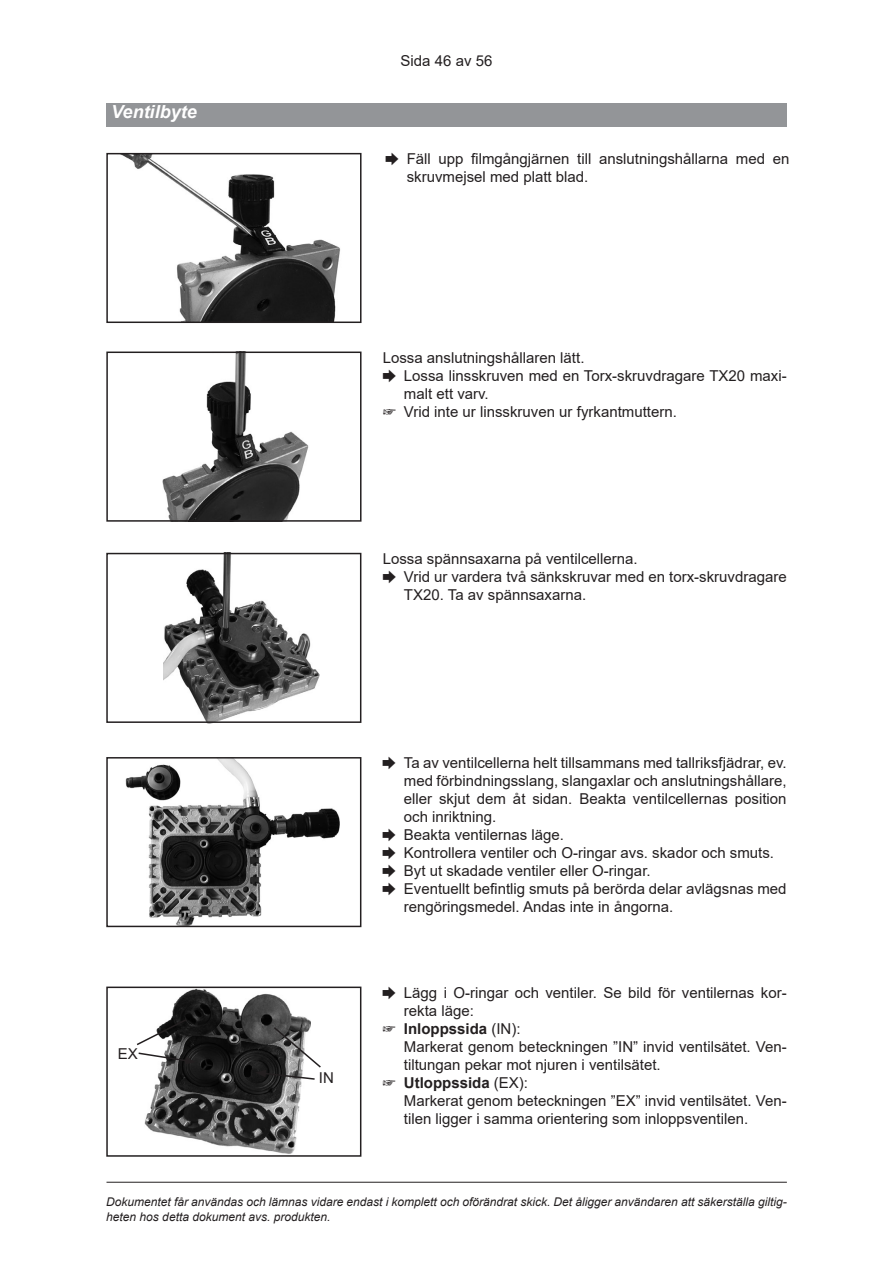
<style>
.page{position:relative;width:893px;height:1263px;background:#fff}
.page>*{position:absolute;margin:0;border:0;box-sizing:border-box;transform-origin:0 0}
.t1{font:italic 700 18px "Arial";color:#fff}
.t2{font:15px/18px "Arial";color:#231f20}
.t3{font:700 15px "Arial";color:#231f20}
.t4{font:italic 12px/14.4px "Arial";color:#231f20}
.s1{font-family:"Arial Unicode MS"}
.s2{font-family:"Arial Unicode MS";font-weight:400}
.s3{font-weight:400}
</style>
<div class="page">
<hr style="left:106px;top:1182px;width:681px;height:1px;background:#231f20">
<img style="left:124px;top:156px;width:216px;height:164px">
<img style="left:162px;top:354px;width:147px;height:165px">
<div style="left:106px;top:103px;width:681px;height:23px;background:#939598"></div>
<div style="left:106px;top:351px;width:255px;height:171px;border:2px solid #231f20"></div>
<div style="left:106px;top:153px;width:255px;height:170px;border:2px solid #231f20"></div>
<img style="left:144px;top:989px;width:166px;height:165px">
<img style="left:125px;top:760px;width:215px;height:164px">
<img style="left:164px;top:556px;width:156px;height:168px">
<div style="left:106px;top:553px;width:255px;height:170px;border:2px solid #231f20"></div>
<div style="left:106px;top:757px;width:255px;height:170px;border:2px solid #231f20"></div>
<div style="left:106px;top:986px;width:255px;height:171px;border:2px solid #231f20"></div>
<svg style="left:137px;top:1018px;width:59px;height:46px"></svg>
<svg style="left:255px;top:1025px;width:66px;height:56px"></svg>
<p class="t1" style="left:111px;top:100px;width:87px">Ventilbyte</p>
<p class="t2" style="left:118px;top:1044px;width:22px">EX</p>
<p class="t2" style="left:401px;top:51px;width:93px">Sida 46 av 56</p>
<p class="t2" style="left:407px;top:149px;width:384px;text-indent:-21px"><span class="s1">➨</span> Fäll upp filmgångjärnen till anslutningshållarna med en skruvmejsel med platt blad.</p>
<p class="t2" style="left:383px;top:348px;width:203px">Lossa anslutningshållaren lätt.</p>
<p class="t2" style="left:383px;top:366px;width:406px"><span class="s1">➨</span> Lossa linsskruven med en Torx-skruvdragare TX20 maxi-</p>
<p class="t2" style="left:404px;top:384px;width:86px">malt ett varv.</p>
<p class="t2" style="left:383px;top:402px;width:296px"><span class="s1">☞</span> Vrid inte ur linsskruven ur fyrkantmuttern.</p>
<p class="t2" style="left:383px;top:549px;width:257px">Lossa spännsaxarna på ventilcellerna.</p>
<p class="t2" style="left:383px;top:567px;width:406px"><span class="s1">➨</span> Vrid ur vardera två sänkskruvar med en torx-skruvdragare</p>
<p class="t2" style="left:404px;top:585px;width:184px">TX20. Ta av spännsaxarna.</p>
<p class="t2" style="left:319px;top:1069px;width:16px">IN</p>
<p class="t2" style="left:383px;top:754px;width:406px"><span class="s1">➨</span> Ta av ventilcellerna helt tillsammans med tallriksfjädrar, ev.</p>
<p class="t2" style="left:404px;top:772px;width:384px">med förbindningsslang, slangaxlar och anslutningshållare,</p>
<p class="t2" style="left:404px;top:790px;width:384px">eller skjut dem åt sidan. Beakta ventilcellernas position</p>
<p class="t2" style="left:404px;top:808px;width:94px">och inriktning.</p>
<p class="t2" style="left:383px;top:826px;width:183px"><span class="s1">➨</span> Beakta ventilernas läge.</p>
<p class="t2" style="left:383px;top:844px;width:393px"><span class="s1">➨</span> Kontrollera ventiler och O-ringar avs. skador och smuts.</p>
<p class="t2" style="left:383px;top:862px;width:270px"><span class="s1">➨</span> Byt ut skadade ventiler eller O-ringar.</p>
<p class="t2" style="left:383px;top:880px;width:406px"><span class="s1">➨</span> Eventuellt befintlig smuts på berörda delar avlägsnas med</p>
<p class="t2" style="left:404px;top:898px;width:271px">rengöringsmedel. Andas inte in ångorna.</p>
<p class="t2" style="left:383px;top:983px;width:406px"><span class="s1">➨</span> Lägg i O-ringar och ventiler. Se bild för ventilernas kor-</p>
<p class="t2" style="left:404px;top:1001px;width:72px">rekta läge:</p>
<p class="t3" style="left:383px;top:1018px;width:139px"><span class="s2">☞</span> Inloppssida <span class="s3">(IN):</span></p>
<p class="t2" style="left:404px;top:1037px;width:384px">Markerat genom beteckningen ”IN” invid ventilsätet. Ven-</p>
<p class="t2" style="left:404px;top:1055px;width:258px">tiltungan pekar mot njuren i ventilsätet.</p>
<p class="t3" style="left:383px;top:1072px;width:147px"><span class="s2">☞</span> Utloppssida <span class="s3">(EX):</span></p>
<p class="t2" style="left:404px;top:1091px;width:384px">Markerat genom beteckningen ”EX” invid ventilsätet. Ven-</p>
<p class="t2" style="left:404px;top:1109px;width:346px">tilen ligger i samma orientering som inloppsventilen.</p>
<p class="t4" style="left:106px;top:1195px;width:682px">Dokumentet får användas och lämnas vidare endast i komplett och oförändrat skick. Det åligger användaren att säkerställa giltig&shy;heten hos detta dokument avs. produkten.</p>
</div>
